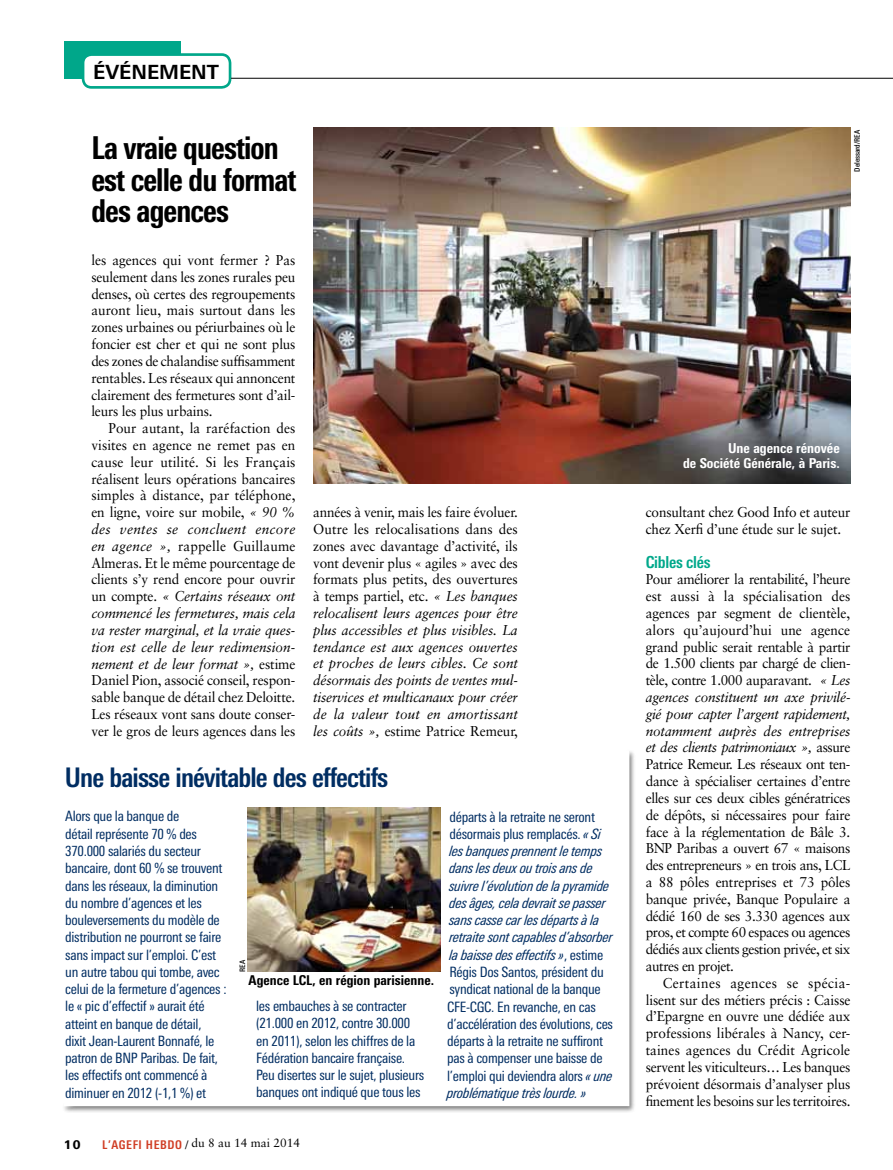
<style>
.page{position:relative;width:893px;height:1170px;background:#fff}
.page>*{position:absolute;margin:0;border:0;box-sizing:border-box;transform-origin:0 0}
.t1{font:800 condensed 31.5px/31.5px "LT Univers";letter-spacing:-.03em;color:#000;scale:.93 1}
.t2{font:700 condensed 27px "LT Univers";letter-spacing:-.03em;color:#002d62}
.t3{font:700 19.5px "LT Univers Basic";color:#000}
.t4{font:700 condensed 16.5px "LT Univers";letter-spacing:-.015em;color:#00a88b}
.t5{font:14.25px/16.8px "Sabon";letter-spacing:-.015em;color:#000;text-align:justify;scale:.95 1}
.t6{font:condensed 14.25px/17.2px "LT Univers";letter-spacing:-.02em;color:#002d62}
.t7{font:italic 14.25px/16.8px "Sabon";letter-spacing:.01em;color:#000;text-align:justify;scale:.95 1}
.t8{font:800 condensed 13.65px/15.1px "LT Univers";color:#fff;text-align:right}
.t9{font:800 condensed 13.5px "LT Univers";color:#000}
.t10{font:12px "Sabon";color:#000}
.t11{font:800 12px "LT Univers Basic";color:#000}
.t12{font:500 condensed 7.5px "LT Univers";color:#000}
.s1{font-style:italic}
.s2{font-style:normal}
.s3{font-family:"LT Univers";font-weight:700;font-stretch:condensed;color:#d03e25}
</style>
<div class="page">
<div style="left:64px;top:41px;width:116px;height:37px;background:#00a78a"></div>
<div style="left:83px;top:55px;width:147px;height:32px;background:#fff;border-radius:9px"></div>
<div style="left:82px;top:53px;width:149px;height:36px;border:3px solid #00a78a;border-radius:9px"></div>
<hr style="left:231px;top:78px;width:662px;height:1px;background:#000">
<div style="left:62px;top:749px;width:574px;height:363px;background:#000;opacity:.5"></div>
<div style="left:65px;top:751px;width:564px;height:354px;background:#fff"></div>
<img style="left:247px;top:807px;width:194px;height:164px">
<img style="left:313px;top:128px;width:537px;height:355px">
<h3 class="t3" style="left:93px;top:60px;width:127px">ÉVÉN EMENT</h3>
<h1 class="t1" style="left:91px;top:132px;width:222px">La vraie question est celle du format des agences</h1>
<p class="t12" style="left:853px;top:172px;width:43px;rotate:-90deg">Delessard/REA</p>
<p class="t5" style="left:91px;top:251px;width:216px">les agences qui vont fermer ? Pas seulement dans les zones rurales peu denses, où certes des regroupements auront lieu, mais surtout dans les zones urbaines ou périurbaines où le foncier est cher et qui ne sont plus des zones de chalandise suffisamment rentables. Les réseaux qui annoncent clairement des fermetures sont d’ail&shy;leurs les plus urbains.</p>
<p class="t5" style="left:91px;top:419px;width:216px;text-indent:17px">Pour autant, la raréfaction des visites en agence ne remet pas en cause leur utilité. Si les Français réalisent leurs opérations bancaires simples à distance, par téléphone, en ligne, voire sur mobile, <span class="s1">« 90 % des ventes se concluent encore en agence »,</span> rappelle Guillaume Almeras. Et le même pourcentage de clients s’y rend encore pour ouvrir un compte. <span class="s1">« Certains réseaux ont commencé les fermetures, mais cela va rester marginal, et la vraie ques&shy;tion est celle de leur redimension&shy;nement et de leur format »,</span> estime Daniel Pion, associé conseil, respon&shy;sable banque de détail chez Deloitte.<br>Les réseaux vont sans doute conser&shy;ver le gros de leurs agences dans les</p>
<p class="t8" style="left:683px;top:440px;width:158px">Une agence rénovée<br>de Société Générale, à Paris.</p>
<p class="t7" style="left:313px;top:503px;width:217px"><span class="s2">années à venir, mais les faire évoluer.<br>Outre les relocalisations dans des zones avec davantage d’activité, ils vont devenir plus « agiles » avec des formats plus petits, des ouvertures à temps partiel, etc.</span> « Les banques relocalisent leurs agences pour être plus accessibles et plus visibles. La tendance est aux agences ouvertes et proches de leurs cibles. Ce sont désormais des points de ventes mul&shy;tiservices et multicanaux pour créer de la valeur tout en amortissant les coûts », <span class="s2">estime Patrice Remeur,</span></p>
<p class="t5" style="left:646px;top:503px;width:217px">consultant chez Good Info et auteur chez Xerfi d’une étude sur le sujet.</p>
<p class="t4" style="left:646px;top:552px;width:66px">Cibles clés</p>
<p class="t5" style="left:646px;top:571px;width:217px">Pour améliorer la rentabilité, l’heure est aussi à la spécialisation des agences par segment de clientèle, alors qu’aujourd’hui une agence grand public serait rentable à partir de 1.500 clients par chargé de clien&shy;tèle, contre 1.000 auparavant. <span class="s1">« Les agences constituent un axe privilé&shy;gié pour capter l’argent rapidement, notamment auprès des entreprises et des clients patrimoniaux »,</span> assure Patrice Remeur. Les réseaux ont ten&shy;dance à spécialiser certaines d’entre elles sur ces deux cibles génératrices de dépôts, si nécessaires pour faire face à la réglementation de Bâle 3.<br>BNP Paribas a ouvert 67 « maisons des entrepreneurs » en trois ans, LCL a 88 pôles entreprises et 73 pôles banque privée, Banque Populaire a dédié 160 de ses 3.330 agences aux pros, et compte 60 espaces ou agences dédiés aux clients gestion privée, et six autres en projet.</p>
<p class="t5" style="left:646px;top:974px;width:217px;text-indent:17px">Certaines agences se spécia&shy;lisent sur des métiers précis : Caisse d’Epargne en ouvre une dédiée aux professions libérales à Nancy, cer&shy;taines agences du Crédit Agricole servent les viticulteurs… Les banques prévoient désormais d’analyser plus finement les besoins sur les territoires.</p>
<h2 class="t2" style="left:65px;top:761px;width:325px">Une baisse inévitable des effectifs</h2>
<p class="t6" style="left:65px;top:807px;width:163px">Alors que la banque de<br>détail représente 70 % des<br>370.000 salariés du secteur bancaire, dont 60 % se trouvent dans les réseaux, la diminution du nombre d’agences et les bouleversements du modèle de distribution ne pourront se faire sans impact sur l’emploi. C’est un autre tabou qui tombe, avec celui de la fermeture d’agences : le « pic d’effectif » aurait été atteint en banque de détail,<br>dixit Jean-Laurent Bonnafé, le patron de BNP Paribas. De fait, les effectifs ont commencé à diminuer en 2012 (-1,1 %) et</p>
<p class="t6" style="left:447px;top:807px;width:167px">départs à la retraite ne seront désormais plus remplacés. <span class="s1">« Si les banques prennent le temps dans les deux ou trois ans de suivre l’évolution de la pyramide des âges, cela devrait se passer sans casse car les départs à la retraite sont capables d’absorber la baisse des effectifs »</span>, estime<br>Régis Dos Santos, président du syndicat national de la banque<br>CFE-CGC. En revanche, en cas d’accélération des évolutions, ces départs à la retraite ne suffiront pas à compenser une baisse de l’emploi qui deviendra alors <span class="s1">« une problématique très lourde. »</span></p>
<p class="t12" style="left:238px;top:971px;width:13px;rotate:-90deg">REA</p>
<p class="t9" style="left:249px;top:971px;width:187px">Agence LCL, en région parisienne.</p>
<p class="t6" style="left:256px;top:997px;width:169px">les embauches à se contracter (21.000 en 2012, contre 30.000 en 2011), selon les chiffres de la<br>Fédération bancaire française.<br>Peu disertes sur le sujet, plusieurs banques ont indiqué que tous les</p>
<p class="t11" style="left:64px;top:1136px;width:18px">10</p>
<p class="t10" style="left:102px;top:1135px;width:200px"><span class="s3">L’agefi hebdo</span> / du 8 au 14 mai 2014</p>
</div>
